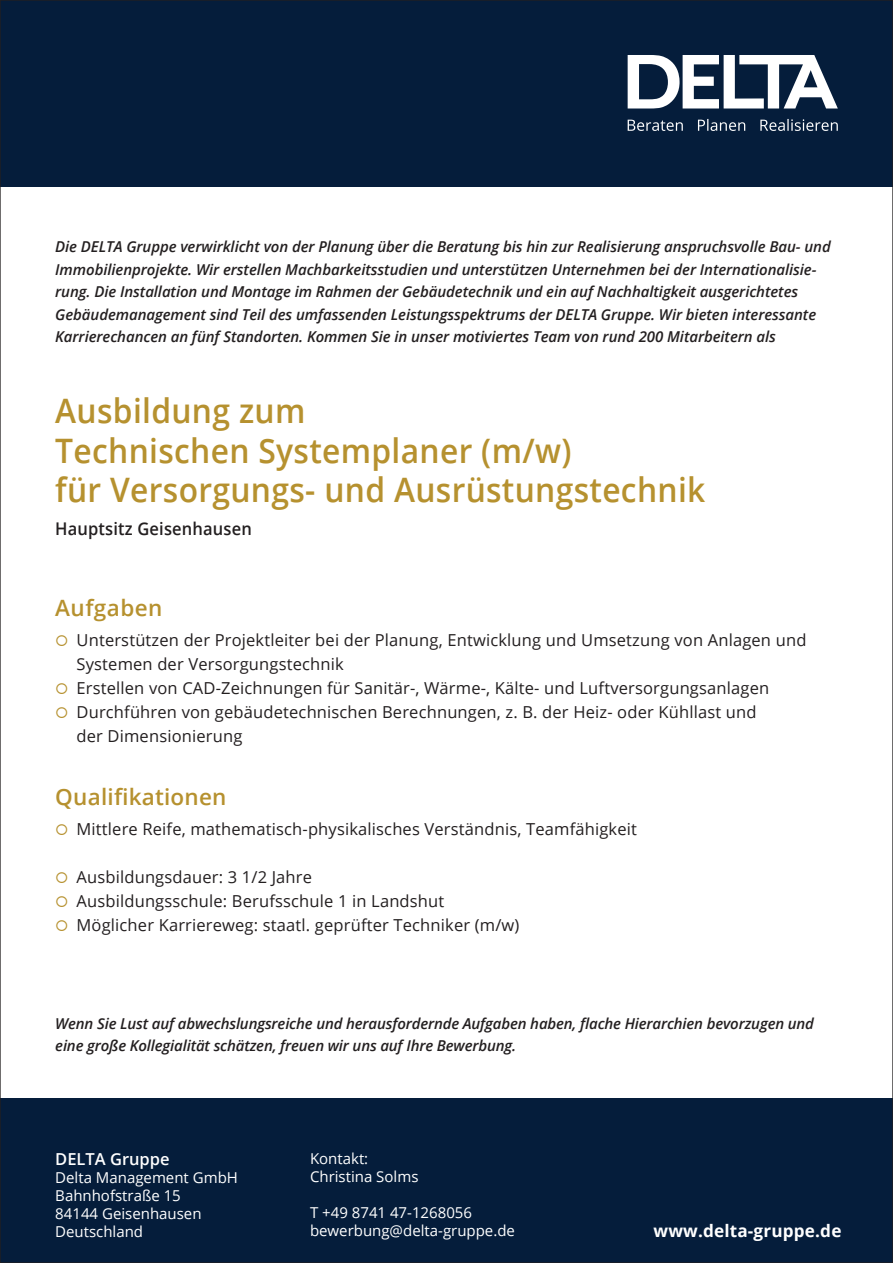
<style>
.page{position:relative;width:893px;height:1263px;background:#fff}
.page>*{position:absolute;margin:0;border:0;box-sizing:border-box;transform-origin:0 0}
.t1{font:600 33.75px/39.2px "Open Sans";letter-spacing:.01em;color:#b6912f;scale:.94 1}
.t2{font:600 22.5px "Open Sans";letter-spacing:.01em;color:#b6912f}
.t3{font:600 17.55px "Open Sans";letter-spacing:.01em;color:#231f20;scale:.94 1}
.t4{font:700 17.1px "Open Sans";letter-spacing:.01em;color:#fff}
.t5{font:16.5px/24px "Open Sans";letter-spacing:.01em;color:#231f20}
.t6{font:600 16.5px "Open Sans";color:#fff}
.t7{font:italic 600 15px/22.5px "Open Sans";letter-spacing:-.005em;color:#231f20}
.t8{font:15px/18px "Open Sans";color:#fff}
.s1{color:#b6912f}
</style>
<div class="page">
<div style="left:0;top:1098px;width:893px;height:165px;background:#051d3b"></div>
<div style="left:0;top:0;width:893px;height:186px;background:#051d3b"></div>
<svg style="left:628px;top:55px;width:210px;height:53px"></svg>
<svg style="left:628px;top:119px;width:210px;height:12px"></svg>
<p class="t7" style="left:55px;top:235px;width:777px">Die DELTA Gruppe verwirklicht von der Planung über die Beratung bis hin zur Realisierung anspruchsvolle Bau- und Immobilienprojekte. Wir erstellen Machbarkeitsstudien und unterstützen Unternehmen bei der Internationalisie&shy;rung. Die Installation und Montage im Rahmen der Gebäudetechnik und ein auf Nachhaltigkeit ausgerichtetes Gebäudemanagement sind Teil des umfassenden Leistungsspektrums der DELTA Gruppe. Wir bieten interessante Karrierechancen an fünf Standorten. Kommen Sie in unser motiviertes Team von rund 200 Mitarbeitern als</p>
<h1 class="t1" style="left:55px;top:391px;width:693px">Ausbildung zum<br>Technischen Systemplaner (m/w)<br>für Versorgungs- und Ausrüstungstechnik</h1>
<p class="t3" style="left:55px;top:516px;width:211px">Hauptsitz Geisenhausen</p>
<h2 class="t2" style="left:55px;top:592px;width:109px">Aufgaben</h2>
<p class="t5" style="left:77px;top:627px;width:731px;text-indent:-21px"><span class="s1">○</span> Unterstützen der Projektleiter bei der Planung, Entwicklung und Umsetzung von Anlagen und<br>Systemen der Versorgungstechnik</p>
<p class="t5" style="left:55px;top:675px;width:715px"><span class="s1">○</span> Erstellen von CAD-Zeichnungen für Sanitär-, Wärme-, Kälte- und Luftversorgungsanlagen</p>
<p class="t5" style="left:77px;top:699px;width:681px;text-indent:-21px"><span class="s1">○</span> Durchführen von gebäudetechnischen Berechnungen, z. B. der Heiz- oder Kühllast und der Dimensionierung</p>
<h2 class="t2" style="left:55px;top:781px;width:173px">Qualifikationen</h2>
<p class="t5" style="left:55px;top:817px;width:583px"><span class="s1">○</span> Mittlere Reife, mathematisch-physikalisches Verständnis, Teamfähigkeit</p>
<p class="t5" style="left:55px;top:865px;width:258px"><span class="s1">○</span> Ausbildungsdauer: 3 1/2 Jahre</p>
<p class="t5" style="left:55px;top:889px;width:391px"><span class="s1">○</span> Ausbildungsschule: Berufsschule 1 in Landshut</p>
<p class="t5" style="left:55px;top:913px;width:466px"><span class="s1">○</span> Möglicher Karriereweg: staatl. geprüfter Techniker (m/w)</p>
<p class="t7" style="left:55px;top:1012px;width:760px">Wenn Sie Lust auf abwechslungsreiche und herausfordernde Aufgaben haben, flache Hierarchien bevorzugen und eine große Kollegialität schätzen, freuen wir uns auf Ihre Bewerbung.</p>
<p class="t6" style="left:55px;top:1148px;width:116px">DELTA Gruppe</p>
<p class="t8" style="left:55px;top:1168px;width:184px">Delta Management GmbH<br>Bahnhofstraße 15<br>84144 Geisenhausen<br>Deutschland</p>
<p class="t8" style="left:310px;top:1149px;width:110px">Kontakt:<br>Christina Solms</p>
<p class="t8" style="left:310px;top:1203px;width:206px">T +49 8741 47-1268056 bewerbung@delta-gruppe.de</p>
<p class="t4" style="left:653px;top:1219px;width:189px">www.delta-gruppe.de</p>
</div>
